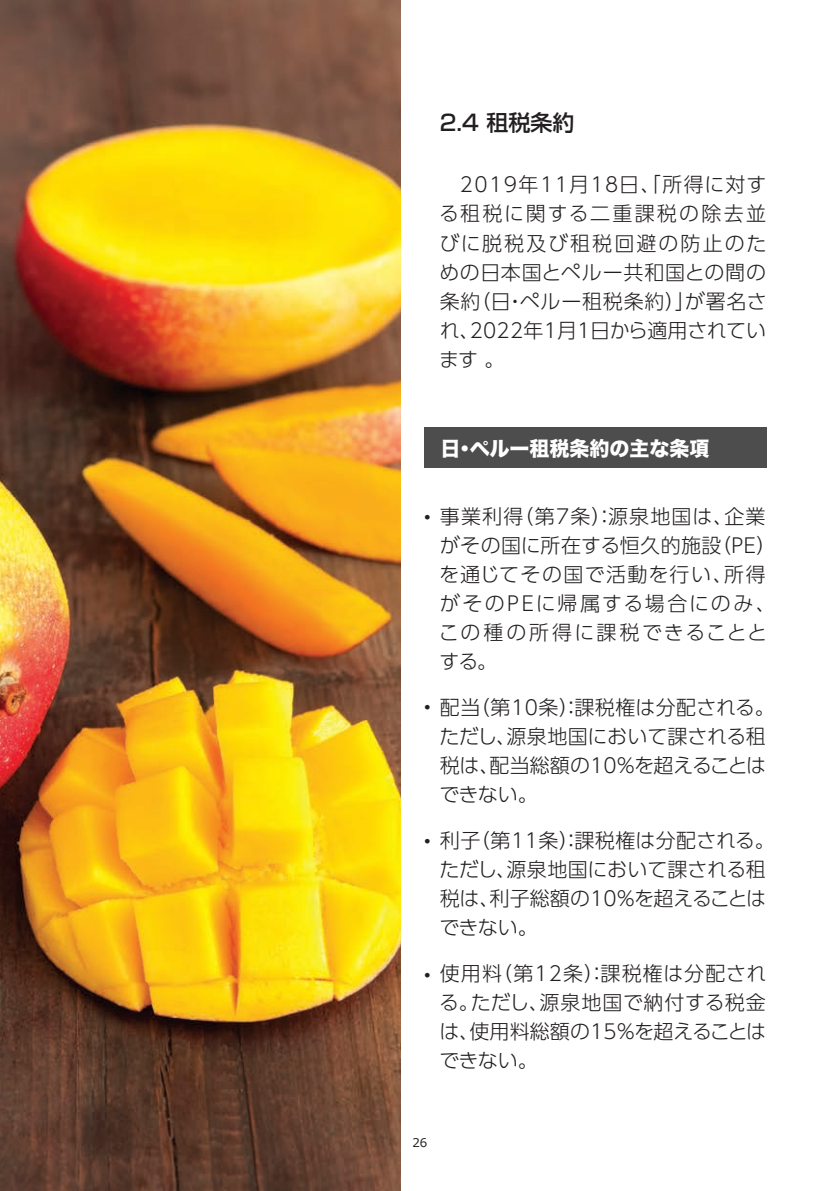
<style>
.page{position:relative;width:840px;height:1191px;background:#fff}
.page>*{position:absolute;margin:0;border:0;box-sizing:border-box;transform-origin:0 0}
.t1{font:500 22px "Shin Go Pro";color:#231f20}
.t2{font:300 20px/29px "UD Shin Go Pr 6 N";letter-spacing:.015em;color:#231f20;text-align:justify}
.t3{font:300 20px/29px "UD Shin Go Pr 6 N";letter-spacing:.06em;color:#231f20}
.t4{font:20px "Hira Kaku Std W8";color:#fff}
.t5{font:12px "Meiryo";color:#231f20}
</style>
<div class="page">
<img style="left:0;top:0;width:400px;height:1191px">
<div style="left:423px;top:427px;width:342px;height:41px;background:#4d4d4d"></div>
<p class="t1" style="left:439px;top:104px;width:136px">2.4 租税条約</p>
<p class="t2" style="left:439px;top:170px;width:329px;text-indent:21px">2019年11月18日、「所得に対する租税に関する二重課税の除去並びに脱税及び租税回避の防止のための日本国とペルー共和国との間の条約（日・ペルー租税条約）」が署名され、2022年1月1日から適用されています 。</p>
<p class="t4" style="left:440px;top:437px;width:270px">日・ペルー租税条約の主な条項</p>
<p class="t3" style="left:438px;top:501px;width:339px;text-indent:-16px">• 事業利得（第7条）：源泉地国は、企業がその国に所在する恒久的施設（PE）を通じてその国で活動を行い、所得がそのPEに帰属する場合にのみ、この種の所得に課税できることとする。</p>
<p class="t2" style="left:439px;top:692px;width:336px;text-align:left;text-indent:-16px">• 配当（第10条）：課税権は分配される。ただし、源泉地国において課される租税は、配当総額の10％を超えることはできない。</p>
<p class="t2" style="left:439px;top:825px;width:336px;text-align:left;text-indent:-16px">• 利子（第11条）：課税権は分配される。ただし、源泉地国において課される租税は、利子総額の10％を超えることはできない。</p>
<p class="t2" style="left:439px;top:958px;width:328px">使用料（第12条）：課税権は分配される。ただし、源泉地国で納付する税金は、使用料総額の15％を超えることはできない。</p>
<p class="t2" style="left:423px;top:960px;width:10px">•</p>
<p class="t5" style="left:412px;top:1134px;width:16px">26</p>
</div>
